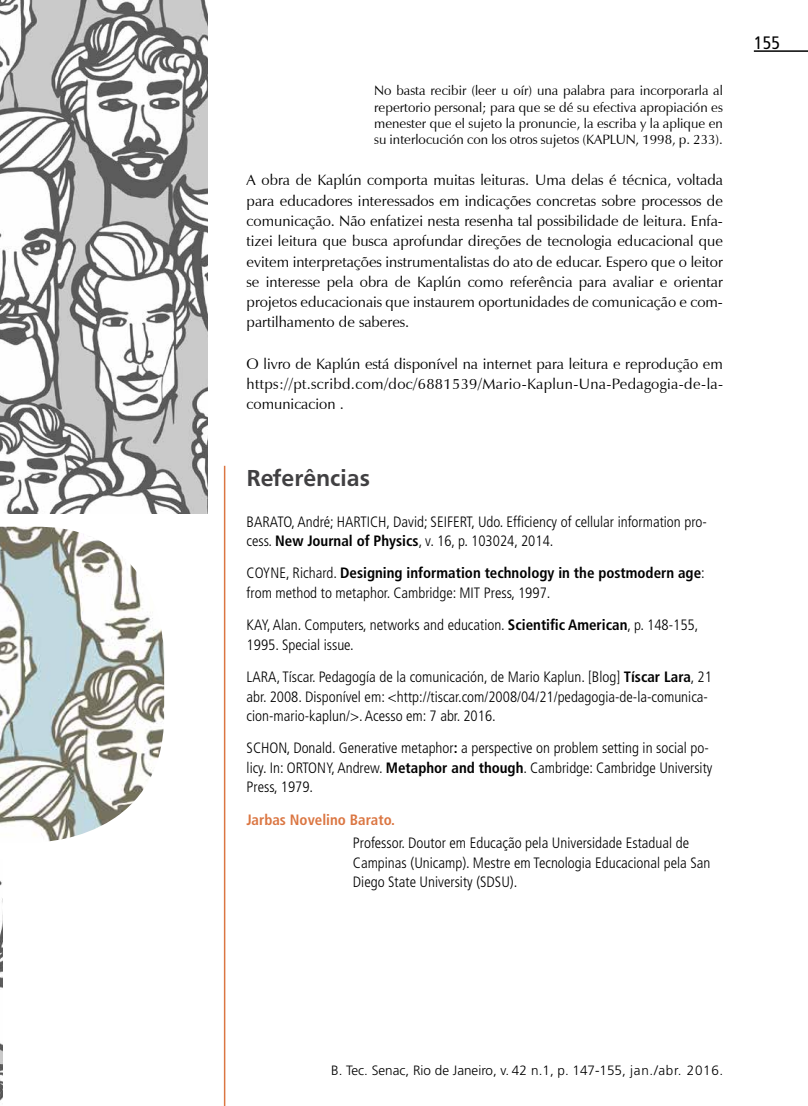
<style>
.page{position:relative;width:808px;height:1106px;background:#fff}
.page>*{position:absolute;margin:0;border:0;box-sizing:border-box;transform-origin:0 0}
.t1{font:700 24px "Frutiger";color:#414042}
.t2{font:condensed 18px "Frutiger";color:#000}
.t3{font:300 condensed 15px/19.5px "Frutiger";color:#000}
.t4{font:15px/20.2px "Zapf Humanist 601 BT";color:#000;text-align:justify}
.t5{font:700 condensed 15px "Frutiger";color:#db7642}
.t6{font:13.5px/16.2px "Zapf Humanist 601 BT";color:#000;text-align:justify}
.t7{font:300 13.5px "Frutiger";color:#000}
.s1{font-weight:700}
</style>
<div class="page">
<hr style="left:224px;top:466px;width:1px;height:640px;background:#db7642">
<img style="left:0;top:0;width:208px;height:513px">
<img style="left:0;top:526px;width:164px;height:316px">
<img style="left:0;top:880px;width:2px;height:221px">
<hr style="left:754px;top:50px;width:54px;height:2px;background:#000">
<p class="t6" style="left:374px;top:83px;width:350px">No basta recibir (leer u oír) una palabra para incorporarla al repertorio personal; para que se dé su efectiva apropiación es menester que el sujeto la pronuncie, la escriba y la aplique en su interlocución con los otros sujetos (KAPLUN, 1998, p. 233).</p>
<p class="t4" style="left:247px;top:170px;width:478px">A obra de Kaplún comporta muitas leituras. Uma delas é técnica, voltada para educadores interessados em indicações concretas sobre processos de comunicação. Não enfatizei nesta resenha tal possibilidade de leitura. Enfa&shy;tizei leitura que busca aprofundar direções de tecnologia educacional que evitem interpretações instrumentalistas do ato de educar. Espero que o leitor se interesse pela obra de Kaplún como referência para avaliar e orientar projetos educacionais que instaurem oportunidades de comunicação e com&shy;partilhamento de saberes.</p>
<p class="t4" style="left:247px;top:353px;width:478px">O livro de Kaplún está disponível na internet para leitura e reprodução em https://pt.scribd.com/doc/6881539/Mario-Kaplun-Una-Pedagogia-de-la&shy;comunicacion .</p>
<h1 class="t1" style="left:247px;top:464px;width:125px">Referências</h1>
<p class="t3" style="left:247px;top:512px;width:462px">BARATO, André; HARTICH, David; SEIFERT, Udo. Efficiency of cellular information pro&shy;cess. <span class="s1">New Journal of Physics</span>, v. 16, p. 103024, 2014.</p>
<p class="t3" style="left:247px;top:563px;width:460px">COYNE, Richard. <span class="s1">Designing information technology in the postmodern age</span>: from method to metaphor. Cambridge: MIT Press, 1997.</p>
<p class="t3" style="left:247px;top:615px;width:453px">KAY, Alan. Computers, networks and education. <span class="s1">Scientific American</span>, p. 148-155,<br>1995. Special issue.</p>
<p class="t3" style="left:247px;top:667px;width:467px">LARA, Tíscar. Pedagogía de la comunicación, de Mario Kaplun. [Blog] <span class="s1">Tíscar Lara</span>, 21 abr. 2008. Disponível em: &lt;http://tiscar.com/2008/04/21/pedagogia-de-la-comunica&shy;cion-mario-kaplun/&gt;. Acesso em: 7 abr. 2016.</p>
<p class="t3" style="left:247px;top:738px;width:467px">SCHON, Donald. Generative metaphor<span class="s1">:</span> a perspective on problem setting in social po&shy;licy. In: ORTONY, Andrew. <span class="s1">Metaphor and though</span>. Cambridge: Cambridge University<br>Press, 1979.</p>
<p class="t5" style="left:247px;top:810px;width:150px">Jarbas Novelino Barato.</p>
<p class="t3" style="left:353px;top:833px;width:359px">Professor. Doutor em Educação pela Universidade Estadual de<br>Campinas (Unicamp). Mestre em Tecnologia Educacional pela San<br>Diego State University (SDSU).</p>
<p class="t2" style="left:754px;top:33px;width:27px">155</p>
<p class="t7" style="left:331px;top:1062px;width:393px">B. Tec. Senac, Rio de Janeiro, v. 42 n.1, p. 147-155, jan./abr. 2016.</p>
</div>
